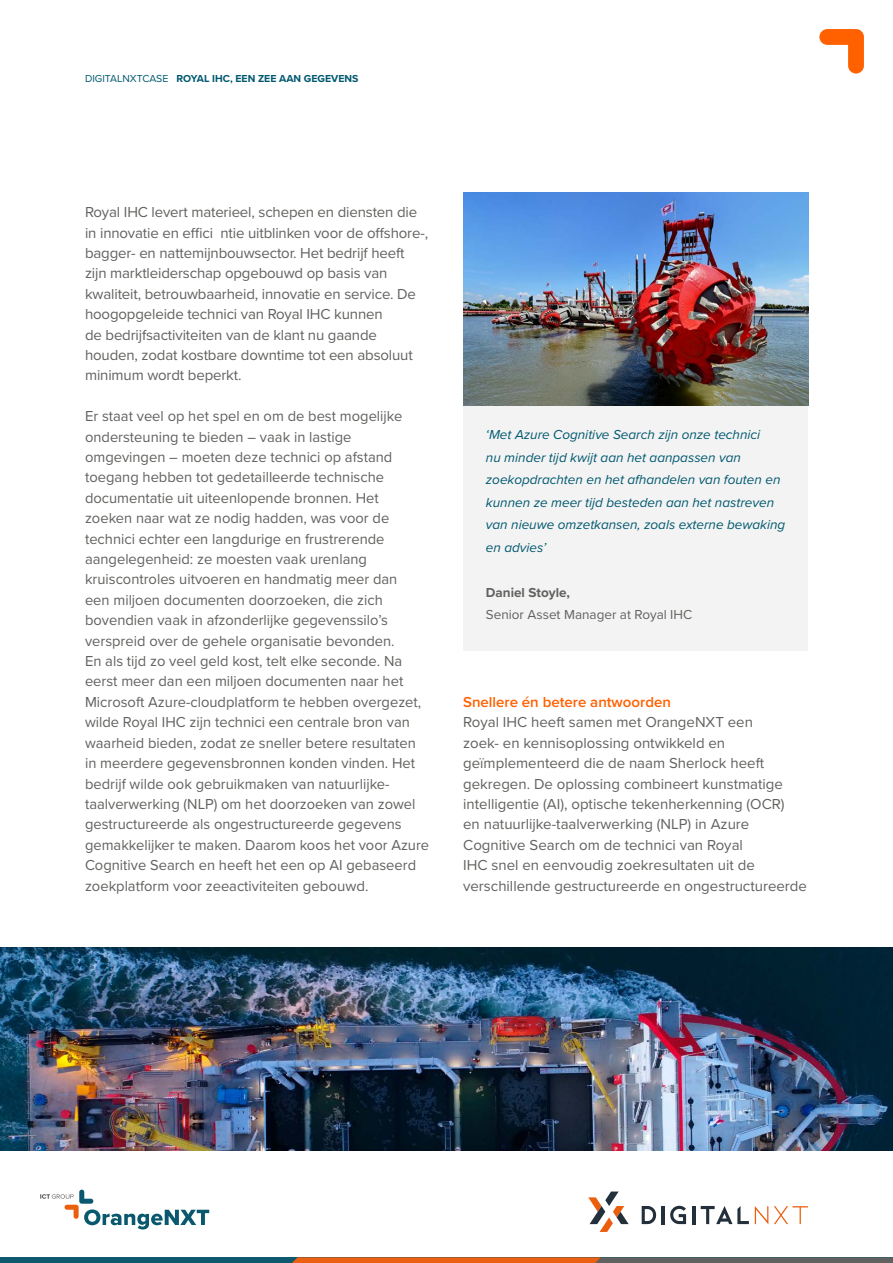
<style>
.page{position:relative;width:893px;height:1263px;background:#fff}
.page>*{position:absolute;margin:0;border:0;box-sizing:border-box;transform-origin:0 0}
.t1{font:15px/20.4px "Proxima Nova";color:#61615f}
.t2{font:600 15px "Proxima Nova";color:#ff6000}
.t3{font:italic 13.5px/22.5px "Proxima Nova";color:#00586f}
.t4{font:13.5px "Proxima Nova";color:#61615f}
.t5{font:700 13.5px "Proxima Nova";color:#61615f}
.t6{font:700 10.5px "Proxima Nova";color:#00586f}
.s1{font-weight:400}
</style>
<div class="page">
<svg style="left:819px;top:29px;width:45px;height:45px"></svg>
<div style="left:0;top:1257px;width:893px;height:6px;background:#0f596e"></div>
<svg style="left:292px;top:1257px;width:601px;height:6px"></svg>
<svg style="left:40px;top:1189px;width:169px;height:40px"></svg>
<img style="left:0;top:948px;width:893px;height:202px">
<svg style="left:642px;top:1206px;width:14px;height:18px"></svg>
<hr style="left:662px;top:1206px;width:3px;height:18px;background:#232f3a">
<svg style="left:670px;top:1206px;width:16px;height:18px"></svg>
<hr style="left:692px;top:1206px;width:3px;height:18px;background:#232f3a">
<svg style="left:701px;top:1206px;width:48px;height:18px"></svg>
<svg style="left:755px;top:1206px;width:13px;height:18px"></svg>
<svg style="left:774px;top:1206px;width:34px;height:18px"></svg>
<svg style="left:588px;top:1191px;width:41px;height:41px"></svg>
<div style="left:463px;top:386px;width:345px;height:265px;background:#f3f3f3"></div>
<img style="left:463px;top:192px;width:345px;height:213px">
<p class="t6" style="left:85px;top:71px;width:275px"><span class="s1">DIGITALNXTCASE</span> ROYAL IHC, EEN ZEE AAN GEGEVENS</p>
<p class="t1" style="left:85px;top:201px;width:345px">Royal IHC levert materieel, schepen en diensten die in innovatie en effici ntie uitblinken voor de offshore-, bagger- en nattemijnbouwsector. Het bedrijf heeft zijn marktleiderschap opgebouwd op basis van kwaliteit, betrouwbaarheid, innovatie en service. De hoogopgeleide technici van Royal IHC kunnen<br>de bedrijfsactiviteiten van de klant nu gaande houden, zodat kostbare downtime tot een absoluut minimum wordt beperkt.</p>
<p class="t1" style="left:85px;top:405px;width:346px">Er staat veel op het spel en om de best mogelijke ondersteuning te bieden – vaak in lastige omgevingen – moeten deze technici op afstand toegang hebben tot gedetailleerde technische documentatie uit uiteenlopende bronnen. Het zoeken naar wat ze nodig hadden, was voor de technici echter een langdurige en frustrerende aangelegenheid: ze moesten vaak urenlang kruiscontroles uitvoeren en handmatig meer dan<br>een miljoen documenten doorzoeken, die zich bovendien vaak in afzonderlijke gegevenssilo’s verspreid over de gehele organisatie bevonden.<br>En als tijd zo veel geld kost, telt elke seconde. Na eerst meer dan een miljoen documenten naar het Microsoft Azure-cloudplatform te hebben overgezet, wilde Royal IHC zijn technici een centrale bron van waarheid bieden, zodat ze sneller betere resultaten in meerdere gegevensbronnen konden vinden. Het bedrijf wilde ook gebruikmaken van natuurlijke&shy;taalverwerking (NLP) om het doorzoeken van zowel gestructureerde als ongestructureerde gegevens gemakkelijker te maken. Daarom koos het voor Azure Cognitive Search en heeft het een op AI gebaseerd zoekplatform voor zeeactiviteiten gebouwd.</p>
<p class="t3" style="left:486px;top:423px;width:301px">‘Met Azure Cognitive Search zijn onze technici<br>nu minder tijd kwijt aan het aanpassen van zoekopdrachten en het afhandelen van fouten en kunnen ze meer tijd besteden aan het nastreven van nieuwe omzetkansen, zoals externe bewaking en advies’</p>
<p class="t5" style="left:486px;top:582px;width:86px">Daniel Stoyle,</p>
<p class="t4" style="left:486px;top:605px;width:208px">Senior Asset Manager at Royal IHC</p>
<p class="t2" style="left:463px;top:691px;width:209px">Snellere én betere antwoorden</p>
<p class="t1" style="left:463px;top:711px;width:345px">Royal IHC heeft samen met OrangeNXT een<br>zoek- en kennisoplossing ontwikkeld en geïmplementeerd die de naam Sherlock heeft gekregen. De oplossing combineert kunstmatige intelligentie (AI), optische tekenherkenning (OCR)<br>en natuurlijke-taalverwerking (NLP) in Azure Cognitive Search om de technici van Royal<br>IHC snel en eenvoudig zoekresultaten uit de verschillende gestructureerde en ongestructureerde</p>
</div>
